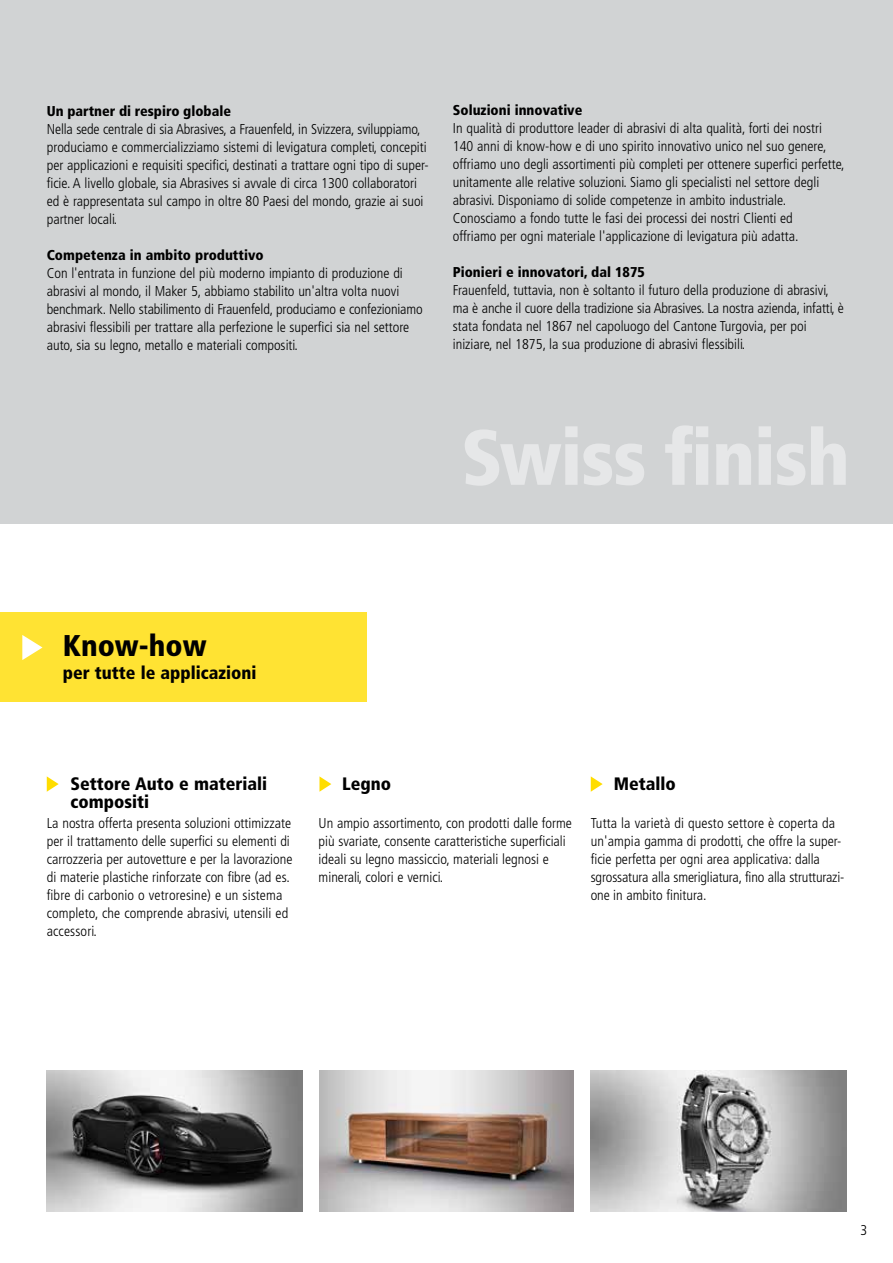
<style>
.page{position:relative;width:893px;height:1263px;background:#fff}
.page>*{position:absolute;margin:0;border:0;box-sizing:border-box;transform-origin:0 0}
.t1{font:900 condensed 78px "Frutiger LT Pro";letter-spacing:-.015em;color:#e6e7e8}
.t2{font:900 condensed 30px "Frutiger LT Pro";color:#000}
.t3{font:900 condensed 18px/18px "Frutiger LT Pro";color:#000}
.t4{font:300 condensed 14.25px/18px "Frutiger LT Pro";color:#000}
.t5{font:900 condensed 14.25px "Frutiger LT Pro";color:#000}
</style>
<div class="page">
<div style="left:0;top:0;width:893px;height:523px;background:#d1d3d4"></div>
<img style="left:319px;top:1070px;width:254px;height:142px">
<img style="left:591px;top:1070px;width:255px;height:142px">
<img style="left:47px;top:1070px;width:255px;height:142px">
<svg style="left:591px;top:776px;width:12px;height:16px"></svg>
<svg style="left:319px;top:776px;width:12px;height:16px"></svg>
<svg style="left:47px;top:776px;width:12px;height:16px"></svg>
<div style="left:0;top:612px;width:367px;height:90px;background:#ffe333"></div>
<svg style="left:22px;top:635px;width:21px;height:25px"></svg>
<p class="t5" style="left:47px;top:102px;width:186px">Un partner di respiro globale</p>
<p class="t4" style="left:47px;top:120px;width:383px">Nella sede centrale di sia Abrasives, a Frauenfeld, in Svizzera, sviluppiamo, produciamo e commercializziamo sistemi di levigatura completi, concepiti per applicazioni e requisiti specifici, destinati a trattare ogni tipo di super&shy;ficie. A livello globale, sia Abrasives si avvale di circa 1300 collaboratori ed è rappresentata sul campo in oltre 80 Paesi del mondo, grazie ai suoi partner locali.</p>
<p class="t5" style="left:47px;top:246px;width:218px">Competenza in ambito produttivo</p>
<p class="t4" style="left:47px;top:264px;width:377px">Con l'entrata in funzione del più moderno impianto di produzione di abrasivi al mondo, il Maker 5, abbiamo stabilito un'altra volta nuovi benchmark. Nello stabilimento di Frauenfeld, produciamo e confezioniamo abrasivi flessibili per trattare alla perfezione le superfici sia nel settore auto, sia su legno, metallo e materiali compositi.</p>
<p class="t5" style="left:453px;top:101px;width:131px">Soluzioni innovative</p>
<p class="t4" style="left:453px;top:119px;width:393px">In qualità di produttore leader di abrasivi di alta qualità, forti dei nostri 140 anni di know-how e di uno spirito innovativo unico nel suo genere, offriamo uno degli assortimenti più completi per ottenere superfici perfette, unitamente alle relative soluzioni. Siamo gli specialisti nel settore degli abrasivi. Disponiamo di solide competenze in ambito industriale.<br>Conosciamo a fondo tutte le fasi dei processi dei nostri Clienti ed<br>offriamo per ogni materiale l'applicazione di levigatura più adatta.</p>
<p class="t5" style="left:453px;top:263px;width:193px">Pionieri e innovatori, dal 1875</p>
<p class="t4" style="left:453px;top:281px;width:392px">Frauenfeld, tuttavia, non è soltanto il futuro della produzione di abrasivi, ma è anche il cuore della tradizione sia Abrasives. La nostra azienda, infatti, è stata fondata nel 1867 nel capoluogo del Cantone Turgovia, per poi iniziare, nel 1875, la sua produzione di abrasivi flessibili.</p>
<h1 class="t1" style="left:461px;top:411px;width:390px">Swiss finish</h1>
<h2 class="t2" style="left:63px;top:627px;width:145px">Know-how</h2>
<p class="t3" style="left:63px;top:663px;width:195px">per tutte le applicazioni</p>
<p class="t3" style="left:71px;top:775px;width:198px">Settore Auto e materiali compositi</p>
<p class="t3" style="left:342px;top:775px;width:50px">Legno</p>
<p class="t3" style="left:614px;top:775px;width:64px">Metallo</p>
<p class="t4" style="left:47px;top:814px;width:247px">La nostra offerta presenta soluzioni ottimizzate per il trattamento delle superfici su elementi di carrozzeria per autovetture e per la lavorazione di materie plastiche rinforzate con fibre (ad es. fibre di carbonio o vetroresine) e un sistema completo, che comprende abrasivi, utensili ed accessori.</p>
<p class="t4" style="left:319px;top:814px;width:255px">Un ampio assortimento, con prodotti dalle forme più svariate, consente caratteristiche superficiali ideali su legno massiccio, materiali legnosi e minerali, colori e vernici.</p>
<p class="t4" style="left:591px;top:814px;width:255px">Tutta la varietà di questo settore è coperta da un'ampia gamma di prodotti, che offre la super&shy;ficie perfetta per ogni area applicativa: dalla sgrossatura alla smerigliatura, fino alla strutturazi&shy;one in ambito finitura.</p>
<p class="t4" style="left:861px;top:1221px;width:8px">3</p>
</div>
